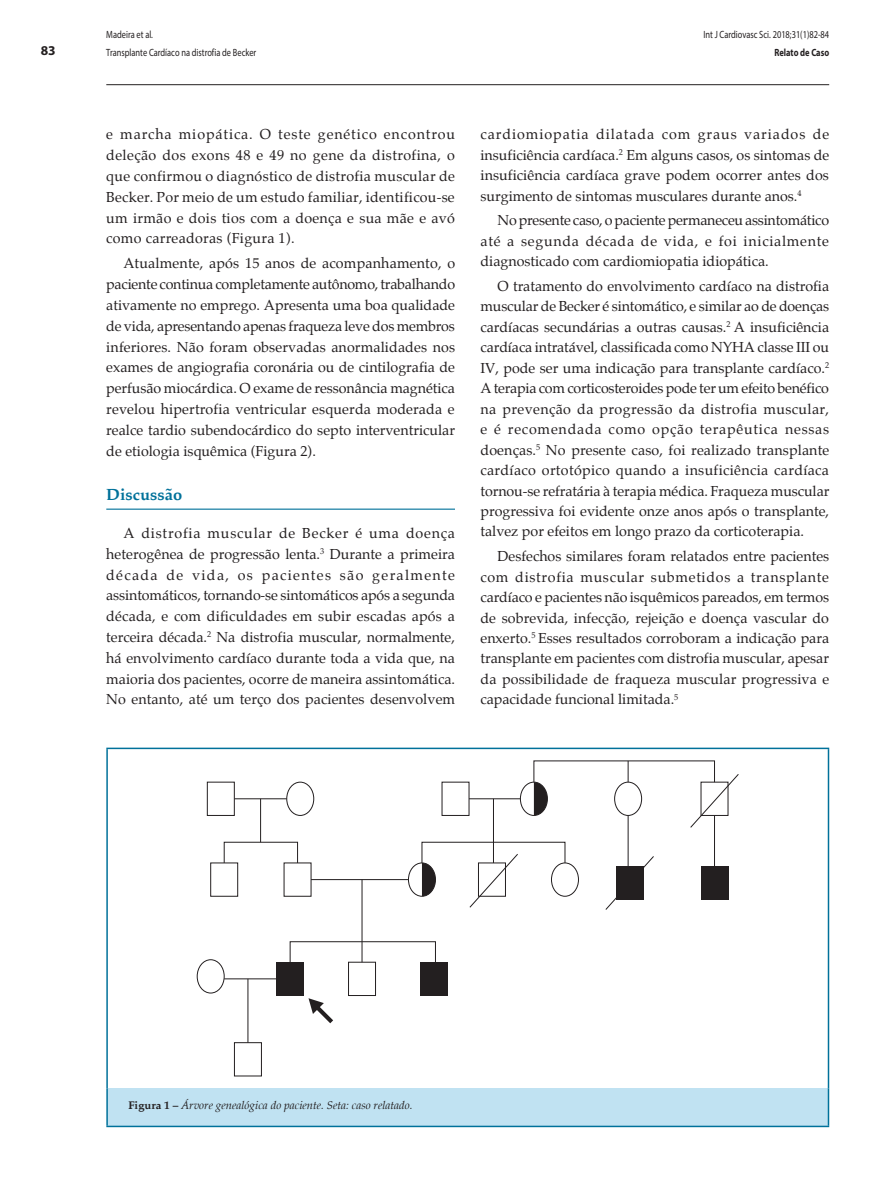
<style>
.page{position:relative;width:893px;height:1191px;background:#fff}
.page>*{position:absolute;margin:0;border:0;box-sizing:border-box;transform-origin:0 0}
._1_-_Titulo-materia{font:700 16.5px "Palatino";color:#00719a}
._4_-_Texto-Basico{font:14.25px/20.4px "Palatino";color:#231f20;text-align:justify}
.t1{font:700 13.5px "Myriad Pro";color:#231f20}
._7_-_Legenda-figura{font:italic 11.25px "Palatino";color:#231f20}
.t2{font:10.5px/18px "Myriad Pro";color:#231f20;scale:.8 1}
.t3{font:700 10.5px "Myriad Pro";color:#231f20;scale:.8 1}
.s1{font-weight:700;font-style:normal}
</style>
<div class="page">
<hr style="left:106px;top:84px;width:723px;height:1px;background:#231f20">
<div style="left:107px;top:1088px;width:721px;height:38px;background:#c0e2f2"></div>
<hr style="left:106px;top:1088px;width:2px;height:37px;background:#00719a">
<hr style="left:828px;top:1088px;width:1px;height:37px;background:#00719a">
<hr style="left:106px;top:1125px;width:723px;height:2px;background:#00719a">
<hr style="left:106px;top:747px;width:723px;height:2px;background:#00719a">
<hr style="left:106px;top:749px;width:2px;height:339px;background:#00719a">
<hr style="left:828px;top:749px;width:1px;height:339px;background:#00719a">
<div style="left:207px;top:781px;width:28px;height:35px;border:1px solid #231f20"></div>
<div style="left:210px;top:862px;width:28px;height:34px;border:1px solid #231f20"></div>
<div style="left:234px;top:1042px;width:28px;height:34px;border:1px solid #231f20"></div>
<div style="left:277px;top:962px;width:27px;height:33px;background:#231f20"></div>
<div style="left:420px;top:962px;width:27px;height:33px;background:#231f20"></div>
<div style="left:348px;top:961px;width:28px;height:35px;border:1px solid #231f20"></div>
<div style="left:701px;top:866px;width:27px;height:33px;background:#231f20"></div>
<div style="left:286px;top:781px;width:28px;height:35px;border:1px solid #231f20;border-radius:50%"></div>
<div style="left:408px;top:862px;width:28px;height:34px;border:1px solid #231f20;border-radius:50%"></div>
<svg style="left:422px;top:863px;width:13px;height:33px"></svg>
<svg style="left:534px;top:783px;width:13px;height:31px"></svg>
<div style="left:520px;top:781px;width:28px;height:35px;border:1px solid #231f20;border-radius:50%"></div>
<div style="left:551px;top:862px;width:28px;height:34px;border:1px solid #231f20;border-radius:50%"></div>
<div style="left:197px;top:959px;width:28px;height:34px;border:1px solid #231f20;border-radius:50%"></div>
<div style="left:614px;top:781px;width:28px;height:35px;border:1px solid #231f20;border-radius:50%"></div>
<hr style="left:234px;top:798px;width:53px;height:1px;background:#231f20">
<div style="left:224px;top:841px;width:74px;height:22px;border:1px solid #231f20"></div>
<hr style="left:260px;top:798px;width:1px;height:44px;background:#231f20">
<hr style="left:311px;top:879px;width:97px;height:1px;background:#231f20">
<div style="left:290px;top:941px;width:146px;height:21px;border:1px solid #231f20"></div>
<hr style="left:362px;top:879px;width:1px;height:83px;background:#231f20">
<hr style="left:224px;top:978px;width:53px;height:1px;background:#231f20">
<hr style="left:247px;top:978px;width:1px;height:64px;background:#231f20">
<hr style="left:469px;top:798px;width:51px;height:1px;background:#231f20">
<div style="left:421px;top:841px;width:144px;height:22px;border:1px solid #231f20"></div>
<hr style="left:493px;top:798px;width:1px;height:65px;background:#231f20">
<svg style="left:628px;top:761px;width:1px;height:21px"></svg>
<hr style="left:628px;top:815px;width:1px;height:51px;background:#231f20">
<hr style="left:714px;top:815px;width:1px;height:51px;background:#231f20">
<svg style="left:468px;top:854px;width:51px;height:54px"></svg>
<svg style="left:605px;top:855px;width:49px;height:55px"></svg>
<svg style="left:690px;top:773px;width:49px;height:55px"></svg>
<svg style="left:308px;top:998px;width:25px;height:25px"></svg>
<hr style="left:106px;top:508px;width:349px;height:2px;background:#00719a">
<p class="t1" style="left:41px;top:42px;width:16px">83</p>
<p class="t2" style="left:106px;top:25px;width:189px">Madeira et al.<br>Transplante Cardíaco na distrofia de Becker</p>
<p class="t2" style="left:703px;top:25px;width:159px">Int J Cardiovasc Sci. 2018;31(1)82-84</p>
<p class="t3" style="left:774px;top:45px;width:70px">Relato de Caso</p>
<p class="_4_-_Texto-Basico" style="left:106px;top:124px;width:350px;line-height:20.9px">e marcha miopática. O teste genético encontrou deleção dos exons 48 e 49 no gene da distrofina, o que confirmou o diagnóstico de distrofia muscular de Becker. Por meio de um estudo familiar, identificou‑se um irmão e dois tios com a doença e sua mãe e avó como carreadoras (Figura 1).</p>
<p class="_4_-_Texto-Basico" style="left:106px;top:253px;width:350px;line-height:20.9px;text-indent:17px">Atualmente, após 15 anos de acompanhamento, o paciente continua completamente autônomo, trabalhando ativamente no emprego. Apresenta uma boa qualidade de vida, apresentando apenas fraqueza leve dos membros inferiores. Não foram observadas anormalidades nos exames de angiografia coronária ou de cintilografia de perfusão miocárdica. O exame de ressonância magnética revelou hipertrofia ventricular esquerda moderada e realce tardio subendocárdico do septo interventricular de etiologia isquêmica (Figura 2).</p>
<p class="_1_-_Titulo-materia" style="left:106px;top:485px;width:78px">Discussão</p>
<p class="_4_-_Texto-Basico" style="left:106px;top:523px;width:350px;line-height:20.9px;text-indent:17px">A distrofia muscular de Becker é uma doença heterogênea de progressão lenta.<sup>3</sup> Durante a primeira década de vida, os pacientes são geralmente assintomáticos, tornando-se sintomáticos após a segunda década, e com dificuldades em subir escadas após a terceira década.<sup>2</sup> Na distrofia muscular, normalmente, há envolvimento cardíaco durante toda a vida que, na maioria dos pacientes, ocorre de maneira assintomática.<br>No entanto, até um terço dos pacientes desenvolvem</p>
<p class="_4_-_Texto-Basico" style="left:480px;top:125px;width:350px">cardiomiopatia dilatada com graus variados de insuficiência cardíaca.<sup>2</sup> Em alguns casos, os sintomas de insuficiência cardíaca grave podem ocorrer antes dos surgimento de sintomas musculares durante anos.<sup>4</sup></p>
<p class="_4_-_Texto-Basico" style="left:480px;top:211px;width:350px;text-indent:17px">No presente caso, o paciente permaneceu assintomático até a segunda década de vida, e foi inicialmente diagnosticado com cardiomiopatia idiopática.</p>
<p class="_4_-_Texto-Basico" style="left:480px;top:276px;width:350px;text-indent:17px">O tratamento do envolvimento cardíaco na distrofia muscular de Becker é sintomático, e similar ao de doenças cardíacas secundárias a outras causas.<sup>2</sup> A insuficiência cardíaca intratável, classificada como NYHA classe III ou IV, pode ser uma indicação para transplante cardíaco.<sup>2<br></sup>A terapia com corticosteroides pode ter um efeito benéfico na prevenção da progressão da distrofia muscular, e é recomendada como opção terapêutica nessas doenças.<sup>5</sup> No presente caso, foi realizado transplante cardíaco ortotópico quando a insuficiência cardíaca tornou‑se refratária à terapia médica. Fraqueza muscular progressiva foi evidente onze anos após o transplante, talvez por efeitos em longo prazo da corticoterapia.</p>
<p class="_4_-_Texto-Basico" style="left:480px;top:546px;width:350px;text-indent:17px">Desfechos similares foram relatados entre pacientes com distrofia muscular submetidos a transplante cardíaco e pacientes não isquêmicos pareados, em termos de sobrevida, infecção, rejeição e doença vascular do enxerto.<sup>5</sup> Esses resultados corroboram a indicação para transplante em pacientes com distrofia muscular, apesar da possibilidade de fraqueza muscular progressiva e capacidade funcional limitada.<sup>5</sup></p>
<p class="_7_-_Legenda-figura" style="left:128px;top:1098px;width:286px"><span class="s1">Figura 1 –</span> Árvore genealógica do paciente. Seta: caso relatado.</p>
</div>
